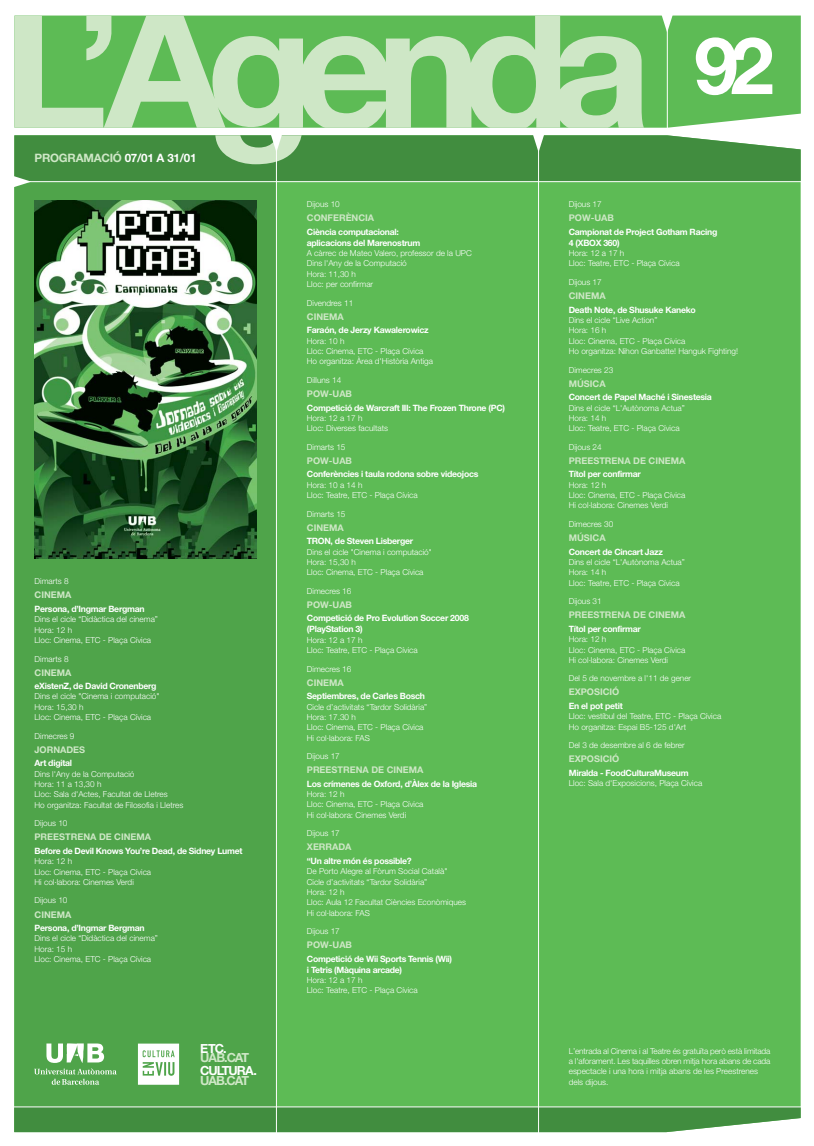
<style>
.page{position:relative;width:814px;height:1146px;background:#fff}
.page>*{position:absolute;margin:0;border:0;box-sizing:border-box;transform-origin:0 0}
.t1{font:700 79.2px "Helvetica Neue";color:#fff}
.t2{font:700 12.6px "Helvetica Neue";letter-spacing:-.08em;color:#cee7c6}
.t3{font:700 12.6px "Helvetica Neue";letter-spacing:-.08em;color:#fff}
.t4{font:700 11.6px "Helvetica Neue";letter-spacing:-.02em;color:#cee7c6}
.t5{font:700 9.2px "Helvetica Neue";color:#cee7c6}
.t6{font:700 8.7px/10.8px "Helvetica Neue";letter-spacing:-.03em;color:#fff}
.t7{font:300 8.2px/10.3px "Helvetica Neue";color:#fff}
.s1{color:#fff}
</style>
<div class="page">
<div style="left:277px;top:182px;width:524px;height:924px;background:#5dbb55"></div>
<div style="left:14px;top:135px;width:787px;height:47px;background:#418d3f"></div>
<div style="left:14px;top:182px;width:262px;height:950px;background:#4fa44a"></div>
<div style="left:14px;top:1107px;width:787px;height:25px;background:#418d3f"></div>
<svg style="left:645px;top:16px;width:156px;height:112px;background:#66bf5f"></svg>
<svg style="left:14px;top:16px;width:631px;height:112px;background:#9ad392"></svg>
<hr style="left:667px;top:3px;width:1px;height:128px;background:#fff">
<hr style="left:11px;top:181px;width:796px;height:1px;background:#fff">
<svg style="left:14px;top:135px;width:631px;height:29px"></svg>
<svg style="left:661px;top:15px;width:12px;height:18px"></svg>
<svg style="left:14px;top:175px;width:17px;height:13px"></svg>
<hr style="left:11px;top:1106px;width:796px;height:1px;background:#fff">
<img style="left:35px;top:201px;width:221px;height:357px">
<hr style="left:538px;top:131px;width:1px;height:1002px;background:#fff">
<hr style="left:276px;top:131px;width:1px;height:1007px;background:#fff">
<svg style="left:138px;top:1043px;width:41px;height:42px;background:#deeddd"></svg>
<svg style="left:34px;top:1043px;width:83px;height:42px"></svg>
<h3 class="t4" style="left:35px;top:154px;width:163px">PROGRAMACIÓ <span class="s1">07/01 A 31/01</span></h3>
<p class="t7" style="left:35px;top:577px;width:36px">Dimarts 8</p>
<p class="t5" style="left:35px;top:592px;width:38px">CINEMA</p>
<p class="t6" style="left:35px;top:604px;width:112px">Persona, d’Ingmar Bergman</p>
<p class="t7" style="left:35px;top:615px;width:125px">Dins el cicle “Didàctica del cinema”<br>Hora: 12 h<br>Lloc: Cinema, ETC - Plaça Cívica</p>
<p class="t7" style="left:35px;top:654px;width:36px">Dimarts 8</p>
<p class="t5" style="left:35px;top:669px;width:38px">CINEMA</p>
<p class="t6" style="left:35px;top:681px;width:124px">eXistenZ, de David Cronenberg</p>
<p class="t7" style="left:35px;top:692px;width:126px">Dins el cicle "Cinema i computació"<br>Hora: 15,30 h<br>Lloc: Cinema, ETC - Plaça Cívica</p>
<p class="t7" style="left:35px;top:731px;width:42px">Dimecres 9</p>
<p class="t5" style="left:35px;top:746px;width:52px">JORNADES</p>
<p class="t6" style="left:35px;top:759px;width:39px">Art digital</p>
<p class="t7" style="left:35px;top:769px;width:150px">Dins l'Any de la Computació<br>Hora: 11 a 13,30 h<br>Lloc: Sala d'Actes, Facultat de Lletres<br>Ho organitza: Facultat de Filosofia i Lletres</p>
<p class="t7" style="left:35px;top:819px;width:34px">Dijous 10</p>
<p class="t5" style="left:35px;top:834px;width:118px">PREESTRENA DE CINEMA</p>
<p class="t6" style="left:35px;top:846px;width:210px">Before de Devil Knows You’re Dead, de Sidney Lumet</p>
<p class="t7" style="left:35px;top:857px;width:118px">Hora: 12 h<br>Lloc: Cinema, ETC - Plaça Cívica<br>Hi col·labora: Cinemes Verdi</p>
<p class="t7" style="left:35px;top:896px;width:34px">Dijous 10</p>
<p class="t5" style="left:35px;top:911px;width:38px">CINEMA</p>
<p class="t6" style="left:35px;top:923px;width:112px">Persona, d’Ingmar Bergman</p>
<p class="t7" style="left:35px;top:934px;width:125px">Dins el cicle “Didàctica del cinema”<br>Hora: 15 h<br>Lloc: Cinema, ETC - Plaça Cívica</p>
<h2 class="t3" style="left:200px;top:1043px;width:28px">ETC.</h2>
<h2 class="t2" style="left:200px;top:1053px;width:51px">UAB.CAT</h2>
<h2 class="t3" style="left:200px;top:1066px;width:58px">CULTURA.</h2>
<h2 class="t2" style="left:200px;top:1076px;width:51px">UAB.CAT</h2>
<p class="t7" style="left:307px;top:200px;width:34px">Dijous 10</p>
<p class="t5" style="left:307px;top:215px;width:69px">CONFERÈNCIA</p>
<p class="t6" style="left:307px;top:227px;width:115px">Ciència computacional: aplicacions del Marenostrum</p>
<p class="t7" style="left:307px;top:249px;width:167px">A càrrec de Mateo Valero, professor de la UPC<br>Dins l'Any de la Computació<br>Hora: 11,30 h<br>Lloc: per confirmar</p>
<p class="t7" style="left:307px;top:298px;width:48px">Divendres 11</p>
<p class="t5" style="left:307px;top:313px;width:38px">CINEMA</p>
<p class="t6" style="left:307px;top:326px;width:123px">Faraón, de Jerzy Kawalerowicz</p>
<p class="t7" style="left:307px;top:336px;width:128px">Hora: 10 h<br>Lloc: Cinema, ETC - Plaça Cívica<br>Ho organitza: Àrea d'Història Antiga</p>
<p class="t7" style="left:307px;top:376px;width:36px">Dilluns 14</p>
<p class="t5" style="left:307px;top:390px;width:47px">POW-UAB</p>
<p class="t6" style="left:307px;top:403px;width:200px">Competició de Warcraft III: The Frozen Throne (PC)</p>
<p class="t7" style="left:307px;top:414px;width:83px">Hora: 12 a 17 h<br>Lloc: Diverses facultats</p>
<p class="t7" style="left:307px;top:442px;width:40px">Dimarts 15</p>
<p class="t5" style="left:307px;top:457px;width:47px">POW-UAB</p>
<p class="t6" style="left:307px;top:470px;width:173px">Conferències i taula rodona sobre videojocs</p>
<p class="t7" style="left:307px;top:480px;width:112px">Hora: 10 a 14 h<br>Lloc: Teatre, ETC - Plaça Cívica</p>
<p class="t7" style="left:307px;top:509px;width:40px">Dimarts 15</p>
<p class="t5" style="left:307px;top:524px;width:38px">CINEMA</p>
<p class="t6" style="left:307px;top:536px;width:108px">TRON, de Steven Lisberger</p>
<p class="t7" style="left:307px;top:547px;width:126px">Dins el cicle "Cinema i computació"<br>Hora: 15,30 h<br>Lloc: Cinema, ETC - Plaça Cívica</p>
<p class="t7" style="left:307px;top:586px;width:46px">Dimecres 16</p>
<p class="t5" style="left:307px;top:601px;width:47px">POW-UAB</p>
<p class="t6" style="left:307px;top:614px;width:163px">Competició de Pro Evolution Soccer 2008 (PlayStation 3)</p>
<p class="t7" style="left:307px;top:635px;width:112px">Hora: 12 a 17 h<br>Lloc: Teatre, ETC - Plaça Cívica</p>
<p class="t7" style="left:307px;top:664px;width:46px">Dimecres 16</p>
<p class="t5" style="left:307px;top:679px;width:38px">CINEMA</p>
<p class="t6" style="left:307px;top:691px;width:120px">Septiembres, de Carles Bosch</p>
<p class="t7" style="left:307px;top:702px;width:122px">Cicle d’activitats “Tardor Solidària”<br>Hora: 17.30 h<br>Lloc: Cinema, ETC - Plaça Cívica<br>Hi col·labora: FAS</p>
<p class="t7" style="left:307px;top:752px;width:34px">Dijous 17</p>
<p class="t5" style="left:307px;top:766px;width:118px">PREESTRENA DE CINEMA</p>
<p class="t6" style="left:307px;top:779px;width:172px">Los crímenes de Oxford, d’Àlex de la Iglesia</p>
<p class="t7" style="left:307px;top:790px;width:118px">Hora: 12 h<br>Lloc: Cinema, ETC - Plaça Cívica<br>Hi col·labora: Cinemes Verdi</p>
<p class="t7" style="left:307px;top:829px;width:34px">Dijous 17</p>
<p class="t5" style="left:307px;top:844px;width:46px">XERRADA</p>
<p class="t6" style="left:307px;top:856px;width:106px">“Un altre món és possible?</p>
<p class="t7" style="left:307px;top:867px;width:161px">De Porto Alegre al Fòrum Social Català"<br>Cicle d’activitats “Tardor Solidària”<br>Hora: 12 h<br>Lloc: Aula 12 Facultat Ciències Econòmiques<br>Hi col·labora: FAS</p>
<p class="t7" style="left:307px;top:927px;width:34px">Dijous 17</p>
<p class="t5" style="left:307px;top:942px;width:47px">POW-UAB</p>
<p class="t6" style="left:307px;top:954px;width:147px">Competició de Wii Sports Tennis (Wii) i Tetris (Màquina arcade)</p>
<p class="t7" style="left:307px;top:976px;width:112px">Hora: 12 a 17 h<br>Lloc: Teatre, ETC - Plaça Cívica</p>
<h1 class="t1" style="left:694px;top:37px;width:81px">92</h1>
<p class="t7" style="left:569px;top:200px;width:34px">Dijous 17</p>
<p class="t5" style="left:569px;top:215px;width:47px">POW-UAB</p>
<p class="t6" style="left:569px;top:227px;width:150px">Campionat de Project Gotham Racing<br>4 (XBOX 360)</p>
<p class="t7" style="left:569px;top:249px;width:112px">Hora: 12 a 17 h<br>Lloc: Teatre, ETC - Plaça Cívica</p>
<p class="t7" style="left:569px;top:278px;width:34px">Dijous 17</p>
<p class="t5" style="left:569px;top:292px;width:38px">CINEMA</p>
<p class="t6" style="left:569px;top:305px;width:129px">Death Note, de Shusuke Kaneko</p>
<p class="t7" style="left:569px;top:316px;width:171px">Dins el cicle “Live Action”<br>Hora: 16 h<br>Lloc: Cinema, ETC - Plaça Cívica<br>Ho organitza: Nihon Ganbatte! Hanguk Fighting!</p>
<p class="t7" style="left:569px;top:365px;width:46px">Dimecres 23</p>
<p class="t5" style="left:569px;top:380px;width:38px">MÚSICA</p>
<p class="t6" style="left:569px;top:392px;width:145px">Concert de Papel Maché i Sinestesia</p>
<p class="t7" style="left:569px;top:403px;width:118px">Dins el cicle “L'Autònoma Actua”<br>Hora: 14 h<br>Lloc: Teatre, ETC - Plaça Cívica</p>
<p class="t7" style="left:569px;top:442px;width:34px">Dijous 24</p>
<p class="t5" style="left:569px;top:457px;width:118px">PREESTRENA DE CINEMA</p>
<p class="t6" style="left:569px;top:470px;width:74px">Títol per confirmar</p>
<p class="t7" style="left:569px;top:480px;width:118px">Hora: 12 h<br>Lloc: Cinema, ETC - Plaça Cívica<br>Hi col·labora: Cinemes Verdi</p>
<p class="t7" style="left:569px;top:520px;width:46px">Dimecres 30</p>
<p class="t5" style="left:569px;top:534px;width:38px">MÚSICA</p>
<p class="t6" style="left:569px;top:547px;width:96px">Concert de Cincart Jazz</p>
<p class="t7" style="left:569px;top:558px;width:118px">Dins el cicle “L'Autònoma Actua”<br>Hora: 14 h<br>Lloc: Teatre, ETC - Plaça Cívica</p>
<p class="t7" style="left:569px;top:597px;width:34px">Dijous 31</p>
<p class="t5" style="left:569px;top:612px;width:118px">PREESTRENA DE CINEMA</p>
<p class="t6" style="left:569px;top:624px;width:74px">Títol per confirmar</p>
<p class="t7" style="left:569px;top:635px;width:118px">Hora: 12 h<br>Lloc: Cinema, ETC - Plaça Cívica<br>Hi col·labora: Cinemes Verdi</p>
<p class="t7" style="left:569px;top:674px;width:124px">Del 5 de novembre a l'11 de gener</p>
<p class="t5" style="left:569px;top:689px;width:52px">EXPOSICIÓ</p>
<p class="t6" style="left:569px;top:701px;width:55px">En el pot petit</p>
<p class="t7" style="left:569px;top:712px;width:154px">Lloc: vestíbul del Teatre, ETC - Plaça Cívica<br>Ho organitza: Espai B5-125 d'Art</p>
<p class="t7" style="left:569px;top:741px;width:118px">Del 3 de desembre al 6 de febrer</p>
<p class="t5" style="left:569px;top:756px;width:52px">EXPOSICIÓ</p>
<p class="t6" style="left:569px;top:768px;width:121px">Miralda - FoodCulturaMuseum</p>
<p class="t7" style="left:569px;top:779px;width:135px">Lloc: Sala d'Exposicions, Plaça Cívica</p>
<p class="t7" style="left:569px;top:1047px;width:203px">L’entrada al Cinema i al Teatre és gratuïta però està limitada a l'aforament. Les taquilles obren mitja hora abans de cada espectacle i una hora i mitja abans de les Preestrenes dels dijous.</p>
</div>
